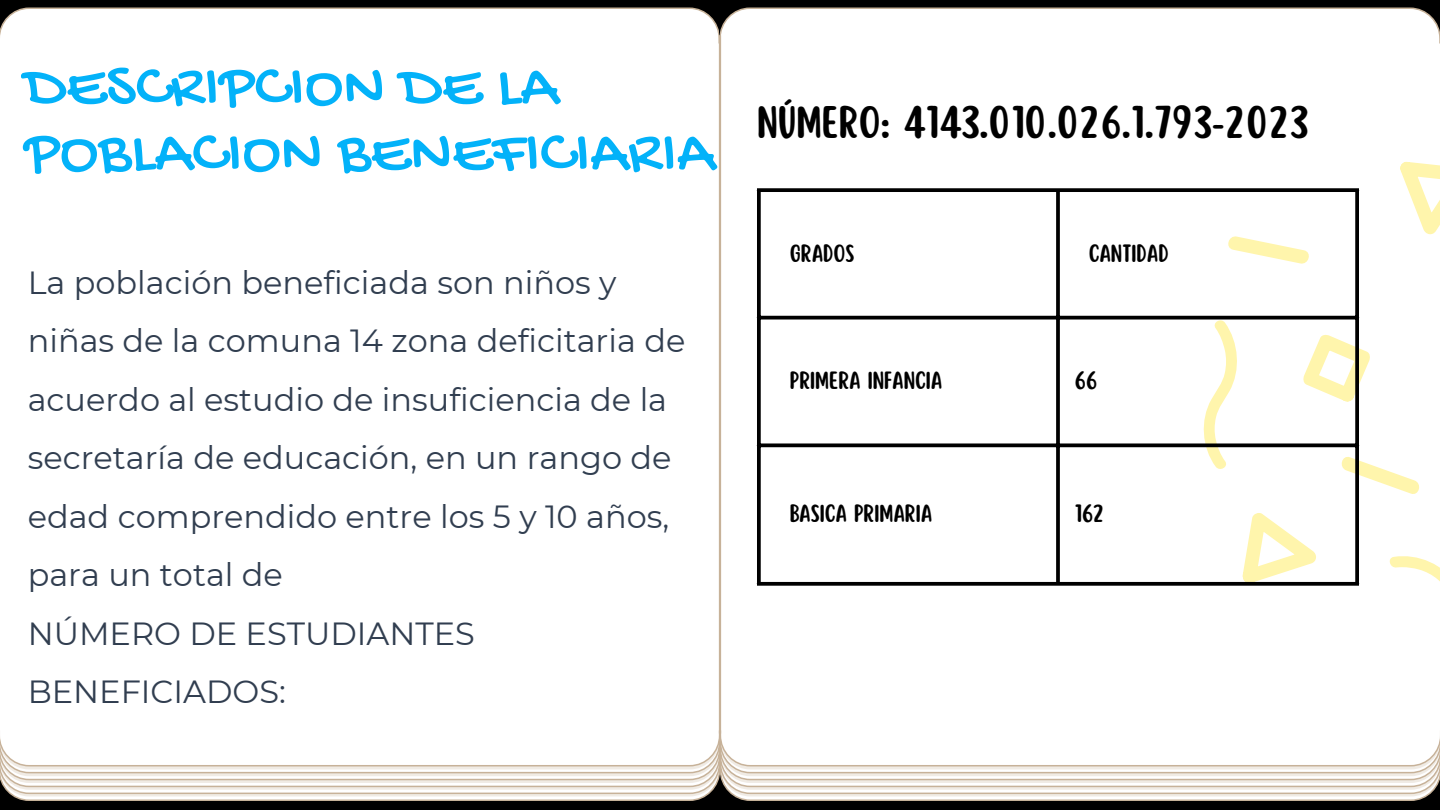
<style>
.page{position:relative;width:1440px;height:810px;background:#fff}
.page>*{position:absolute;margin:0;border:0;box-sizing:border-box;transform-origin:0 0}
.t1{font:64px/66px "Gochi Hand";color:#03b2f9}
.t2{font:40px "Scripter";color:#000}
.t3{font:32px/58.5px "Montserrat";color:#313e50}
.t4{font:21.9px "Scripter";color:#000}
</style>
<div class="page">
<div style="left:720px;top:733px;width:720px;height:77px;background:#000"></div>
<div style="left:0;top:733px;width:720px;height:77px;background:#000"></div>
<svg style="left:0;top:730px;width:1440px;height:71px;background:#f2efea"></svg>
<div style="left:0;top:0;width:720px;height:43px;background:#000"></div>
<div style="left:719px;top:0;width:721px;height:43px;background:#000"></div>
<div style="left:0;top:8px;width:1440px;height:36px;background:#fff"></div>
<hr style="left:719px;top:35px;width:2px;height:699px;background:#c7b299">
<svg style="left:1303px;top:335px;width:67px;height:67px"></svg>
<svg style="left:1239px;top:513px;width:79px;height:69px"></svg>
<svg style="left:1400px;top:162px;width:40px;height:73px"></svg>
<svg style="left:1228px;top:236px;width:81px;height:28px"></svg>
<svg style="left:1341px;top:457px;width:78px;height:37px"></svg>
<svg style="left:1203px;top:320px;width:38px;height:149px"></svg>
<svg style="left:1389px;top:556px;width:51px;height:26px"></svg>
<svg style="left:757px;top:192px;width:4px;height:390px;background:#101010"></svg>
<svg style="left:1056px;top:192px;width:4px;height:390px;background:#0f0f0f"></svg>
<svg style="left:1355px;top:192px;width:4px;height:390px;background:#0f0f0e"></svg>
<svg style="left:757px;top:188px;width:602px;height:4px;background:#101010"></svg>
<svg style="left:757px;top:316px;width:602px;height:4px;background:#1e1e1e"></svg>
<svg style="left:757px;top:443px;width:602px;height:4px;background:#1e1e1d"></svg>
<svg style="left:757px;top:582px;width:602px;height:4px;background:#131313"></svg>
<p class="t1" style="left:24px;top:58px;width:692px">DESCRIPCION DE LA<br>POBLACION BENEFICIARIA</p>
<p class="t3" style="left:28px;top:253px;width:659px">La población beneficiada son niños y niñas de la comuna 14 zona deficitaria de acuerdo al estudio de insuficiencia de la secretaría de educación, en un rango de edad comprendido entre los 5 y 10 años, para un total de</p>
<p class="t3" style="left:28px;top:604px;width:449px">NÚMERO DE ESTUDIANTES<br>BENEFICIADOS:</p>
<p class="t2" style="left:757px;top:102px;width:552px">NÚMERO: 4143.010.026.1.793-2023</p>
<p class="t4" style="left:790px;top:242px;width:66px">GRADOS</p>
<h1 class="t4" style="left:1089px;top:242px;width:81px">CANTIDAD</h1>
<p class="t4" style="left:790px;top:370px;width:154px">PRIMERA INFANCIA</p>
<p class="t4" style="left:1075px;top:370px;width:24px">66</p>
<p class="t4" style="left:790px;top:503px;width:144px">BASICA PRIMARIA</p>
<p class="t4" style="left:1075px;top:503px;width:32px">162</p>
</div>
